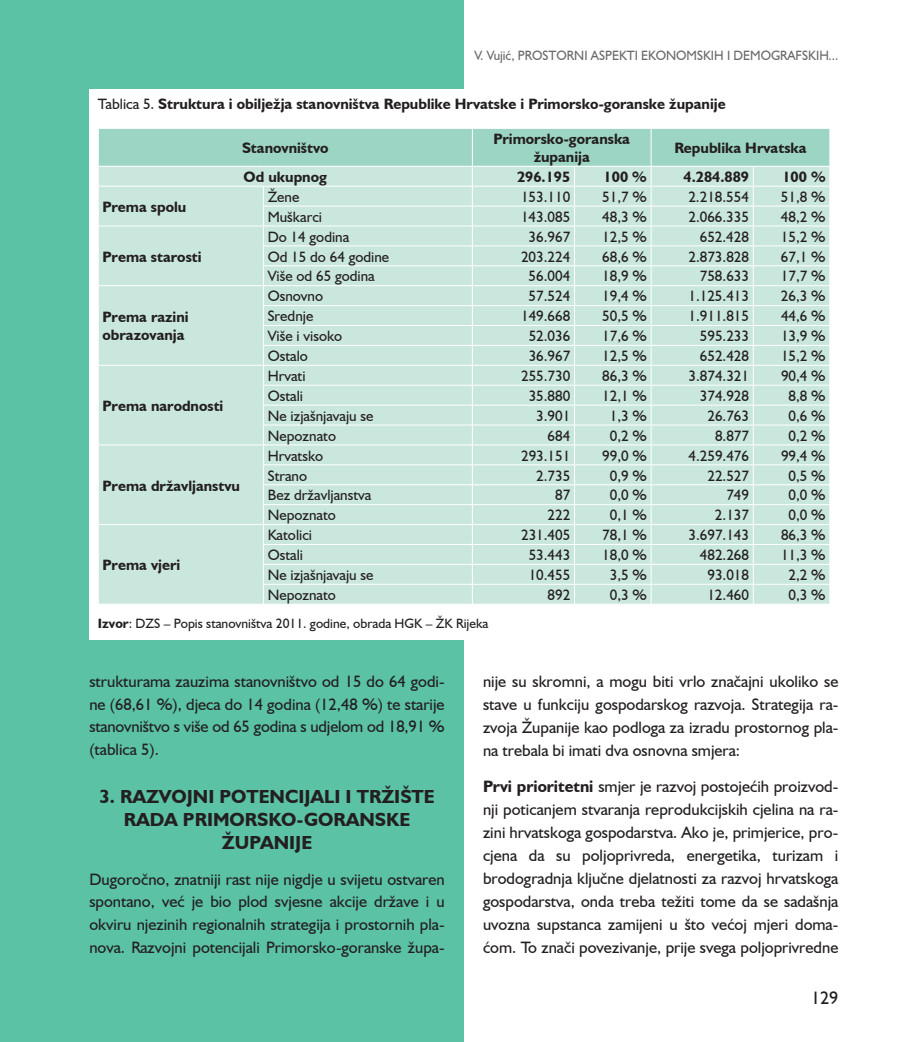
<style>
.page{position:relative;width:915px;height:1042px;background:#fff}
.page>*{position:absolute;margin:0;border:0;box-sizing:border-box;transform-origin:0 0}
.t1{font:700 18.9px "Humanist 521 BT";color:#231f20}
.t2{font:18px "Humanist 521 BT";color:#231f20}
.t3{font:16.5px/23px "Humanist 521 BT";color:#231f20;text-align:justify}
.t4{font:15px "Humanist 521 BT";color:#231f20}
.t5{font:700 15px/18px "Humanist 521 BT";color:#231f20;text-align:center}
.t6{font:13.5px "Humanist 521 BT";color:#231f20}
.t7{font:13.5px "Humanist 521 BT";color:#69696c;scale:.96 1}
.s1{font-weight:400}
.s2{font-weight:700}
</style>
<div class="page">
<div style="left:0;top:0;width:463px;height:1042px;background:#5bc2a5"></div>
<div style="left:89px;top:89px;width:749px;height:550px;background:#fff"></div>
<svg style="left:98px;top:128px;width:732px;height:476px;background:#c9e6dc"></svg>
<p class="t7" style="left:474px;top:47px;width:380px">V. Vujić, PROSTORNI ASPEKTI EKONOMSKIH I DEMOGRAFSKIH...</p>
<p class="t5" style="left:98px;top:95px;width:629px"><span class="s1">Tablica 5.</span> Struktura i obilježja stanovništva Republike Hrvatske i Primorsko-goranske županije</p>
<p class="t5" style="left:242px;top:139px;width:88px">Stanovništvo</p>
<p class="t5" style="left:493px;top:130px;width:138px">Primorsko-goranska županija</p>
<p class="t5" style="left:674px;top:139px;width:133px">Republika Hrvatska</p>
<p class="t5" style="left:243px;top:167px;width:85px">Od ukupnog</p>
<p class="t5" style="left:517px;top:167px;width:55px">296.195</p>
<p class="t5" style="left:603px;top:167px;width:45px">100 %</p>
<p class="t5" style="left:683px;top:167px;width:67px">4.284.889</p>
<p class="t5" style="left:782px;top:167px;width:45px">100 %</p>
<p class="t5" style="left:102px;top:197px;width:85px">Prema spolu</p>
<p class="t4" style="left:267px;top:187px;width:33px">Žene</p>
<p class="t4" style="left:521px;top:187px;width:51px">153.110</p>
<p class="t4" style="left:602px;top:187px;width:46px">51,7 %</p>
<p class="t4" style="left:688px;top:187px;width:62px">2.218.554</p>
<p class="t4" style="left:780px;top:187px;width:46px">51,8 %</p>
<p class="t4" style="left:267px;top:207px;width:56px">Muškarci</p>
<p class="t4" style="left:521px;top:207px;width:51px">143.085</p>
<p class="t4" style="left:602px;top:207px;width:46px">48,3 %</p>
<p class="t4" style="left:688px;top:207px;width:62px">2.066.335</p>
<p class="t4" style="left:780px;top:207px;width:46px">48,2 %</p>
<p class="t5" style="left:102px;top:247px;width:100px">Prema starosti</p>
<p class="t5" style="left:102px;top:308px;width:88px;text-align:left">Prema razini obrazovanja</p>
<p class="t5" style="left:103px;top:396px;width:122px">Prema narodnosti</p>
<p class="t5" style="left:103px;top:476px;width:139px">Prema državljanstvu</p>
<p class="t4" style="left:267px;top:227px;width:83px">Do 14 godina</p>
<p class="t4" style="left:528px;top:227px;width:43px">36.967</p>
<p class="t4" style="left:602px;top:227px;width:46px">12,5 %</p>
<p class="t4" style="left:699px;top:227px;width:51px">652.428</p>
<p class="t4" style="left:780px;top:227px;width:46px">15,2 %</p>
<p class="t4" style="left:267px;top:247px;width:123px">Od 15 do 64 godine</p>
<p class="t4" style="left:521px;top:247px;width:51px">203.224</p>
<p class="t4" style="left:602px;top:247px;width:46px">68,6 %</p>
<p class="t4" style="left:688px;top:247px;width:62px">2.873.828</p>
<p class="t4" style="left:780px;top:247px;width:46px">67,1 %</p>
<p class="t4" style="left:267px;top:267px;width:108px">Više od 65 godina</p>
<p class="t4" style="left:528px;top:267px;width:43px">56.004</p>
<p class="t4" style="left:602px;top:267px;width:46px">18,9 %</p>
<p class="t4" style="left:699px;top:267px;width:51px">758.633</p>
<p class="t4" style="left:780px;top:267px;width:46px">17,7 %</p>
<p class="t4" style="left:267px;top:287px;width:57px">Osnovno</p>
<p class="t4" style="left:528px;top:287px;width:43px">57.524</p>
<p class="t4" style="left:602px;top:287px;width:46px">19,4 %</p>
<p class="t4" style="left:688px;top:287px;width:62px">1.125.413</p>
<p class="t4" style="left:780px;top:287px;width:46px">26,3 %</p>
<p class="t4" style="left:267px;top:307px;width:47px">Srednje</p>
<p class="t4" style="left:521px;top:307px;width:51px">149.668</p>
<p class="t4" style="left:602px;top:307px;width:46px">50,5 %</p>
<p class="t4" style="left:688px;top:307px;width:62px">1.911.815</p>
<p class="t4" style="left:780px;top:307px;width:46px">44,6 %</p>
<p class="t4" style="left:268px;top:327px;width:76px">Više i visoko</p>
<p class="t4" style="left:528px;top:327px;width:43px">52.036</p>
<p class="t4" style="left:602px;top:327px;width:46px">17,6 %</p>
<p class="t4" style="left:699px;top:327px;width:51px">595.233</p>
<p class="t4" style="left:780px;top:327px;width:46px">13,9 %</p>
<p class="t4" style="left:268px;top:347px;width:42px">Ostalo</p>
<p class="t4" style="left:528px;top:347px;width:43px">36.967</p>
<p class="t4" style="left:602px;top:347px;width:46px">12,5 %</p>
<p class="t4" style="left:699px;top:347px;width:51px">652.428</p>
<p class="t4" style="left:780px;top:347px;width:46px">15,2 %</p>
<p class="t4" style="left:268px;top:367px;width:39px">Hrvati</p>
<p class="t4" style="left:521px;top:367px;width:51px">255.730</p>
<p class="t4" style="left:602px;top:367px;width:46px">86,3 %</p>
<p class="t4" style="left:688px;top:367px;width:62px">3.874.321</p>
<p class="t4" style="left:780px;top:367px;width:46px">90,4 %</p>
<p class="t4" style="left:268px;top:386px;width:37px">Ostali</p>
<p class="t4" style="left:528px;top:386px;width:43px">35.880</p>
<p class="t4" style="left:602px;top:386px;width:46px">12,1 %</p>
<p class="t4" style="left:699px;top:386px;width:51px">374.928</p>
<p class="t4" style="left:788px;top:386px;width:39px">8,8 %</p>
<p class="t4" style="left:268px;top:406px;width:107px">Ne izjašnjavaju se</p>
<p class="t4" style="left:536px;top:406px;width:36px">3.901</p>
<p class="t4" style="left:609px;top:406px;width:39px">1,3 %</p>
<p class="t4" style="left:707px;top:406px;width:43px">26.763</p>
<p class="t4" style="left:788px;top:406px;width:39px">0,6 %</p>
<p class="t4" style="left:268px;top:426px;width:70px">Nepoznato</p>
<p class="t4" style="left:547px;top:426px;width:24px">684</p>
<p class="t4" style="left:609px;top:426px;width:39px">0,2 %</p>
<p class="t4" style="left:714px;top:426px;width:36px">8.877</p>
<p class="t4" style="left:788px;top:426px;width:39px">0,2 %</p>
<p class="t4" style="left:268px;top:446px;width:57px">Hrvatsko</p>
<p class="t4" style="left:521px;top:446px;width:51px">293.151</p>
<p class="t4" style="left:602px;top:446px;width:46px">99,0 %</p>
<p class="t4" style="left:688px;top:446px;width:62px">4.259.476</p>
<p class="t4" style="left:780px;top:446px;width:46px">99,4 %</p>
<p class="t4" style="left:268px;top:466px;width:41px">Strano</p>
<p class="t4" style="left:536px;top:466px;width:36px">2.735</p>
<p class="t4" style="left:609px;top:466px;width:39px">0,9 %</p>
<p class="t4" style="left:707px;top:466px;width:43px">22.527</p>
<p class="t4" style="left:788px;top:466px;width:39px">0,5 %</p>
<p class="t4" style="left:268px;top:486px;width:105px">Bez državljanstva</p>
<p class="t4" style="left:555px;top:486px;width:17px">87</p>
<p class="t4" style="left:609px;top:486px;width:39px">0,0 %</p>
<p class="t4" style="left:726px;top:486px;width:24px">749</p>
<p class="t4" style="left:788px;top:486px;width:39px">0,0 %</p>
<p class="t4" style="left:268px;top:506px;width:70px">Nepoznato</p>
<p class="t4" style="left:547px;top:506px;width:24px">222</p>
<p class="t4" style="left:609px;top:506px;width:39px">0,1 %</p>
<p class="t4" style="left:714px;top:506px;width:36px">2.137</p>
<p class="t4" style="left:788px;top:506px;width:39px">0,0 %</p>
<p class="t4" style="left:267px;top:526px;width:46px">Katolici</p>
<p class="t4" style="left:521px;top:526px;width:51px">231.405</p>
<p class="t4" style="left:602px;top:526px;width:46px">78,1 %</p>
<p class="t4" style="left:688px;top:526px;width:62px">3.697.143</p>
<p class="t4" style="left:780px;top:526px;width:46px">86,3 %</p>
<p class="t4" style="left:268px;top:546px;width:37px">Ostali</p>
<p class="t4" style="left:528px;top:546px;width:43px">53.443</p>
<p class="t4" style="left:602px;top:546px;width:46px">18,0 %</p>
<p class="t4" style="left:699px;top:546px;width:51px">482.268</p>
<p class="t4" style="left:780px;top:546px;width:46px">11,3 %</p>
<p class="t4" style="left:268px;top:566px;width:107px">Ne izjašnjavaju se</p>
<p class="t4" style="left:528px;top:566px;width:43px">10.455</p>
<p class="t4" style="left:609px;top:566px;width:39px">3,5 %</p>
<p class="t4" style="left:707px;top:566px;width:43px">93.018</p>
<p class="t4" style="left:788px;top:566px;width:39px">2,2 %</p>
<p class="t4" style="left:268px;top:586px;width:70px">Nepoznato</p>
<p class="t4" style="left:547px;top:586px;width:24px">892</p>
<p class="t4" style="left:609px;top:586px;width:39px">0,3 %</p>
<p class="t4" style="left:707px;top:586px;width:43px">12.460</p>
<p class="t4" style="left:788px;top:586px;width:39px">0,3 %</p>
<p class="t6" style="left:98px;top:615px;width:392px"><span class="s2">Izvor</span>: DZS – Popis stanovništva 2011. godine, obrada HGK – ŽK Rijeka</p>
<p class="t5" style="left:102px;top:556px;width:79px">Prema vjeri</p>
<p class="t3" style="left:89px;top:670px;width:357px">strukturama zauzima stanovništvo od 15 do 64 godi&shy;ne (68,61 %), djeca do 14 godina (12,48 %) te starije stanovništvo s više od 65 godina s udjelom od 18,91 % (tablica 5).</p>
<p class="t1" style="left:99px;top:785px;width:72px">3. Razvojni</p>
<p class="t1" style="left:219px;top:785px;width:12px">potencijali</p>
<p class="t1" style="left:345px;top:785px;width:91px">i TRŽIŠTE</p>
<p class="t1" style="left:124px;top:808px;width:288px">RADA PRIMORSKO-GORANSKE</p>
<p class="t1" style="left:222px;top:831px;width:92px">ŽUPANIJE</p>
<p class="t3" style="left:89px;top:867px;width:357px">Dugoročno, znatniji rast nije nigdje u svijetu ostvaren spontano, već je bio plod svjesne akcije države i u okviru njezinih regionalnih strategija i prostornih pla&shy;nova. Razvojni potencijali Primorsko-goranske župa-</p>
<p class="t3" style="left:483px;top:669px;width:357px">nije su skromni, a mogu biti vrlo značajni ukoliko se stave u funkciju gospodarskog razvoja. Strategija ra&shy;zvoja Županije kao podloga za izradu prostornog pla&shy;na trebala bi imati dva osnovna smjera:</p>
<p class="t3" style="left:483px;top:774px;width:357px"><span class="s2">Prvi prioritetni</span> smjer je razvoj postojećih proizvod&shy;nji poticanjem stvaranja reprodukcijskih cjelina na ra&shy;zini hrvatskoga gospodarstva. Ako je, primjerice, pro&shy;cjena da su poljoprivreda, energetika, turizam i brodogradnja ključne djelatnosti za razvoj hrvatskoga gospodarstva, onda treba težiti tome da se sadašnja uvozna supstanca zamijeni u što većoj mjeri doma&shy;ćom. To znači povezivanje, prije svega poljoprivredne</p>
<p class="t2" style="left:810px;top:986px;width:29px">129</p>
</div>
